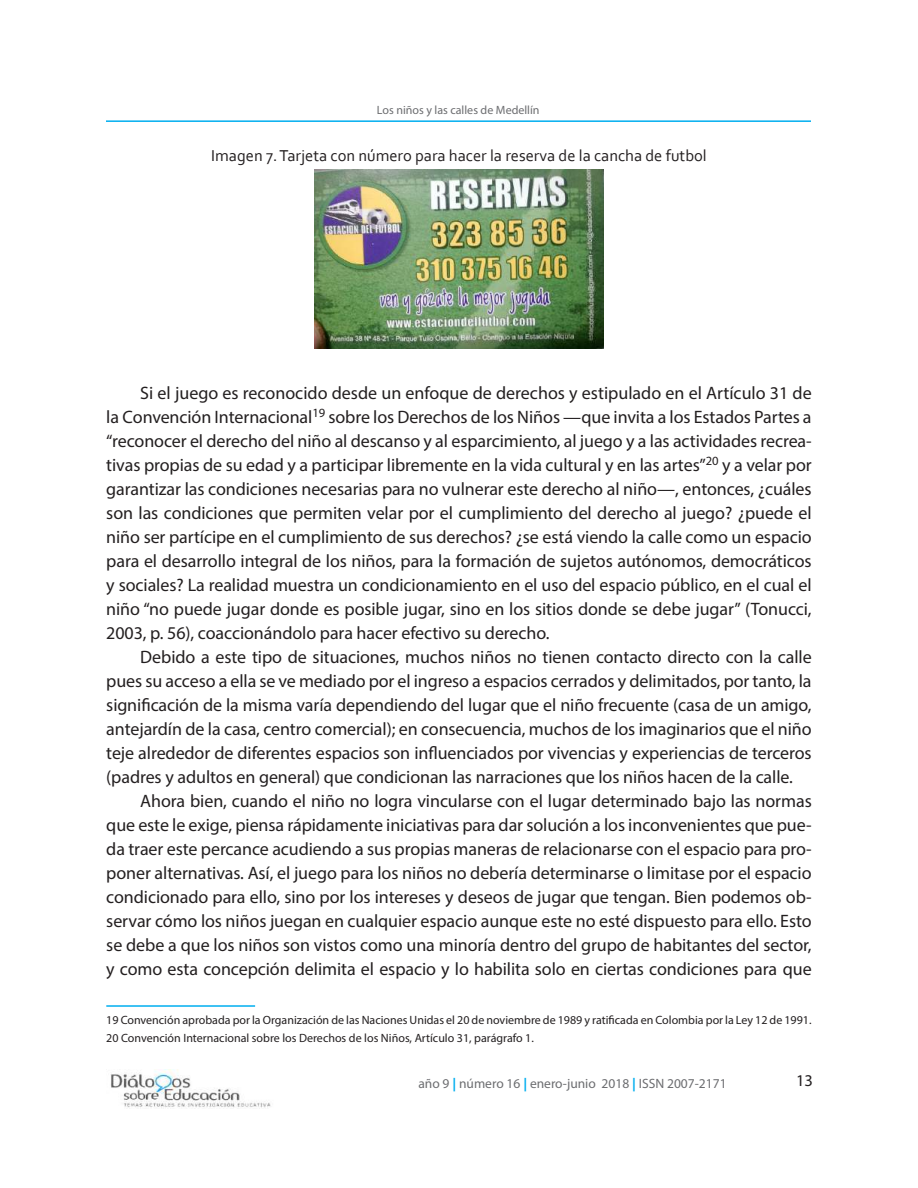
<style>
.page{position:relative;width:918px;height:1188px;background:#fff}
.page>*{position:absolute;margin:0;border:0;box-sizing:border-box;transform-origin:0 0}
.t1{font:18px/24px "Myriad Pro";letter-spacing:-.005em;color:#231f20;text-align:justify}
.t2{font:16.5px "Corbel";color:#231f20}
.t3{font:16.5px "Myriad Pro";color:#231f20}
.t4{font:13.5px "Myriad Pro";color:#6c6d70}
.t5{font:12px/18px "Myriad Pro";color:#231f20}
.t6{font:12px "Myriad Pro";color:#6c6d70}
.s1{font-weight:700;color:#00aeef}
</style>
<div class="page">
<hr style="left:106px;top:120px;width:705px;height:2px;background:#00aeef">
<img style="left:110px;top:1070px;width:161px;height:39px">
<img style="left:314px;top:170px;width:290px;height:178px">
<hr style="left:106px;top:1005px;width:149px;height:2px;background:#00aeef">
<p class="t6" style="left:377px;top:103px;width:164px">Los niños y las calles de Medellín</p>
<p class="t2" style="left:211px;top:145px;width:497px">Imagen 7. Tarjeta con número para hacer la reserva de la cancha de futbol</p>
<p class="t1" style="left:106px;top:381px;width:707px;text-indent:34px">Si el juego es reconocido desde un enfoque de derechos y estipulado en el Artículo 31 de la Convención Internacional<sup>19</sup> sobre los Derechos de los Niños —que invita a los Estados Partes a “reconocer el derecho del niño al descanso y al esparcimiento, al juego y a las actividades recrea&shy;tivas propias de su edad y a participar libremente en la vida cultural y en las artes”<sup>20</sup> y a velar por garantizar las condiciones necesarias para no vulnerar este derecho al niño—, entonces, ¿cuáles son las condiciones que permiten velar por el cumplimiento del derecho al juego? ¿puede el niño ser partícipe en el cumplimiento de sus derechos? ¿se está viendo la calle como un espacio para el desarrollo integral de los niños, para la formación de sujetos autónomos, democráticos y sociales? La realidad muestra un condicionamiento en el uso del espacio público, en el cual el niño “no puede jugar donde es posible jugar, sino en los sitios donde se debe jugar” (Tonucci, 2003, p. 56), coaccionándolo para hacer efectivo su derecho.</p>
<p class="t1" style="left:106px;top:645px;width:707px;text-indent:34px">Debido a este tipo de situaciones, muchos niños no tienen contacto directo con la calle pues su acceso a ella se ve mediado por el ingreso a espacios cerrados y delimitados, por tanto, la significación de la misma varía dependiendo del lugar que el niño frecuente (casa de un amigo, antejardín de la casa, centro comercial); en consecuencia, muchos de los imaginarios que el niño teje alrededor de diferentes espacios son influenciados por vivencias y experiencias de terceros (padres y adultos en general) que condicionan las narraciones que los niños hacen de la calle.</p>
<p class="t1" style="left:106px;top:789px;width:707px;text-indent:34px">Ahora bien, cuando el niño no logra vincularse con el lugar determinado bajo las normas que este le exige, piensa rápidamente iniciativas para dar solución a los inconvenientes que pue&shy;da traer este percance acudiendo a sus propias maneras de relacionarse con el espacio para pro&shy;poner alternativas. Así, el juego para los niños no debería determinarse o limitase por el espacio condicionado para ello, sino por los intereses y deseos de jugar que tengan. Bien podemos ob&shy;servar cómo los niños juegan en cualquier espacio aunque este no esté dispuesto para ello. Esto se debe a que los niños son vistos como una minoría dentro del grupo de habitantes del sector, y como esta concepción delimita el espacio y lo habilita solo en ciertas condiciones para que</p>
<p class="t5" style="left:106px;top:1011px;width:707px">19 Convención aprobada por la Organización de las Naciones Unidas el 20 de noviembre de 1989 y ratificada en Colombia por la Ley 12 de 1991.<br>20 Convención Internacional sobre los Derechos de los Niños, Artículo 31, parágrafo 1.</p>
<p class="t4" style="left:418px;top:1075px;width:310px">año 9 <span class="s1">|</span> número 16 <span class="s1">|</span> enero-junio 2018 <span class="s1">|</span> ISSN 2007-2171</p>
<p class="t3" style="left:796px;top:1070px;width:18px">13</p>
</div>
